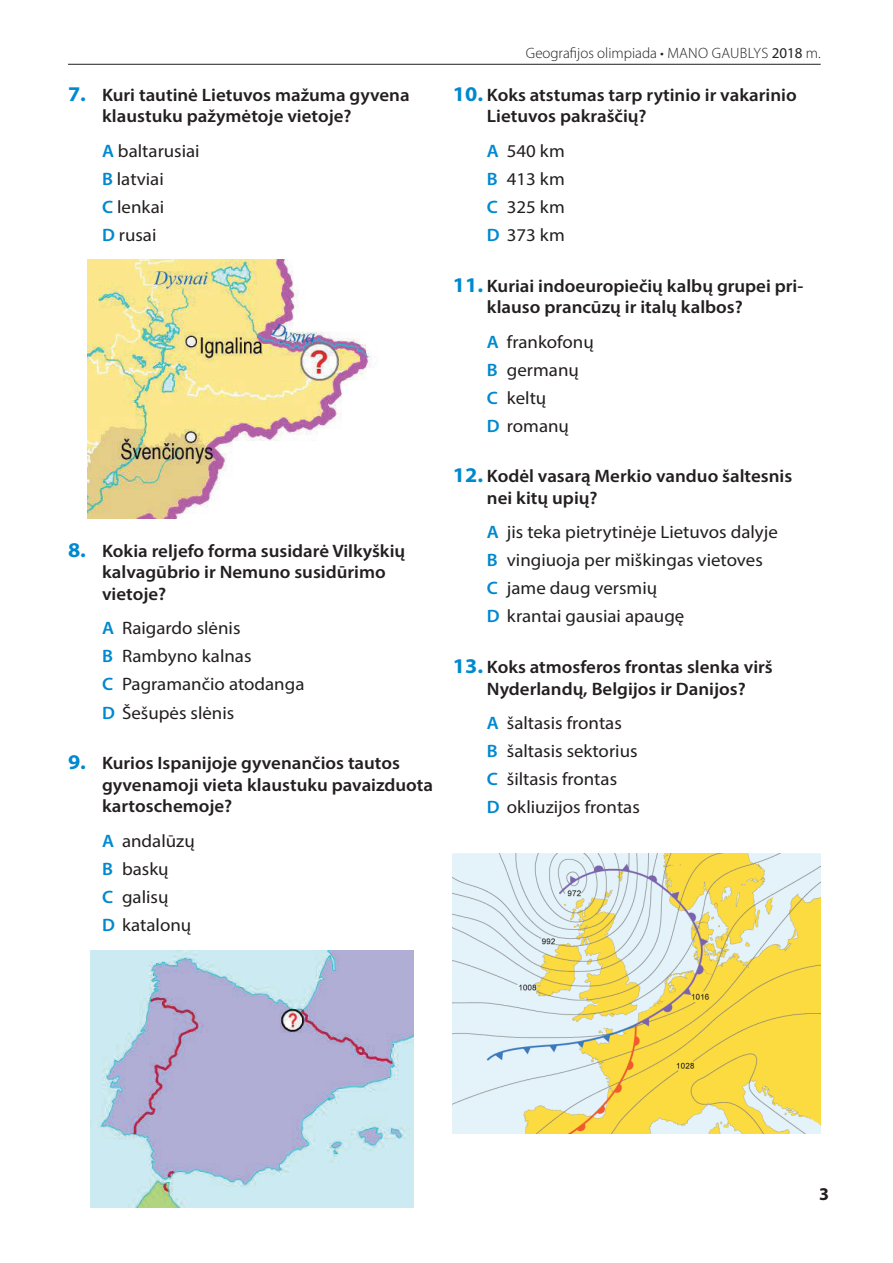
<style>
.page{position:relative;width:893px;height:1263px;background:#fff}
.page>*{position:absolute;margin:0;border:0;box-sizing:border-box;transform-origin:0 0}
.t1{font:600 18px/21.6px "Myriad Pro";color:#231f20;scale:1.05 1}
.t2{font:18px/28px "Myriad Pro";color:#231f20;scale:1.05 1}
.t3{font:700 18px "Myriad Pro";color:#231f20}
.t4{font:300 15px "Myriad Pro";color:#231f20}
.s1{font-weight:700;font-size:21px;color:#0089cf}
.s2{font-weight:600;color:#0089cf}
.s3{font-weight:400}
</style>
<div class="page">
<hr style="left:68px;top:64px;width:753px;height:1px;background:#231f20">
<img style="left:88px;top:259px;width:288px;height:259px">
<img style="left:91px;top:950px;width:322px;height:258px">
<img style="left:453px;top:854px;width:368px;height:279px">
<p class="t1" style="left:102px;top:83px;width:294px;text-indent:-34px"><span class="s1">7.</span> Kuri tautinė Lietuvos mažuma gyvena klaustuku pažymėtoje vietoje?</p>
<p class="t2" style="left:102px;top:136px;width:95px"><span class="s2">A</span> baltarusiai<br><span class="s2">B</span> latviai<br><span class="s2">C</span> lenkai<br><span class="s2">D</span> rusai</p>
<p class="t1" style="left:102px;top:540px;width:290px;text-indent:-34px"><span class="s1">8.</span> Kokia reljefo forma susidarė Vilkyškių kalvagūbrio ir Nemuno susidūrimo vietoje?</p>
<p class="t2" style="left:102px;top:614px;width:194px"><span class="s2">A</span> Raigardo slėnis<br><span class="s2">B</span> Rambyno kalnas<br><span class="s2">C</span> Pagramančio atodanga<br><span class="s2">D</span> Šešupės slėnis</p>
<p class="t1" style="left:102px;top:752px;width:317px;text-indent:-34px"><span class="s1">9.</span> Kurios Ispanijoje gyvenančios tautos gyvenamoji vieta klaustuku pavaizduota kartoschemoje?</p>
<p class="t2" style="left:102px;top:826px;width:90px"><span class="s2">A</span> andalūzų<br><span class="s2">B</span> baskų<br><span class="s2">C</span> galisų<br><span class="s2">D</span> katalonų</p>
<p class="t4" style="left:526px;top:44px;width:296px">Geografijos olimpiada • Mano Gaublys <span class="s3">2018</span> m.</p>
<p class="t1" style="left:487px;top:83px;width:297px;text-indent:-34px"><span class="s1">10.</span> Koks atstumas tarp rytinio ir vakarinio<br>Lietuvos pakraščių?</p>
<p class="t2" style="left:487px;top:136px;width:76px;text-align:justify"><span class="s2">A</span> 540 km <span class="s2">B</span> 413 km <span class="s2">C</span> 325 km <span class="s2">D</span> 373 km</p>
<p class="t1" style="left:487px;top:274px;width:303px;text-indent:-34px"><span class="s1">11.</span> Kuriai indoeuropiečių kalbų grupei pri&shy;klauso prancūzų ir italų kalbos?</p>
<p class="t2" style="left:487px;top:327px;width:103px"><span class="s2">A</span> frankofonų<br><span class="s2">B</span> germanų<br><span class="s2">C</span> keltų<br><span class="s2">D</span> romanų</p>
<p class="t1" style="left:487px;top:465px;width:292px;text-indent:-34px"><span class="s1">12.</span> Kodėl vasarą Merkio vanduo šaltesnis nei kitų upių?</p>
<p class="t2" style="left:487px;top:518px;width:279px"><span class="s2">A</span> jis teka pietrytinėje Lietuvos dalyje<br><span class="s2">B</span> vingiuoja per miškingas vietoves<br><span class="s2">C</span> jame daug versmių<br><span class="s2">D</span> krantai gausiai apaugę</p>
<p class="t1" style="left:453px;top:656px;width:306px;text-align:center"><span class="s1">13.</span> Koks atmosferos frontas slenka virš<br>Nyderlandų, Belgijos ir Danijos?</p>
<p class="t2" style="left:487px;top:709px;width:147px"><span class="s2">A</span> šaltasis frontas<br><span class="s2">B</span> šaltasis sektorius<br><span class="s2">C</span> šiltasis frontas<br><span class="s2">D</span> okliuzijos frontas</p>
<p class="t3" style="left:819px;top:1182px;width:11px">3</p>
</div>
